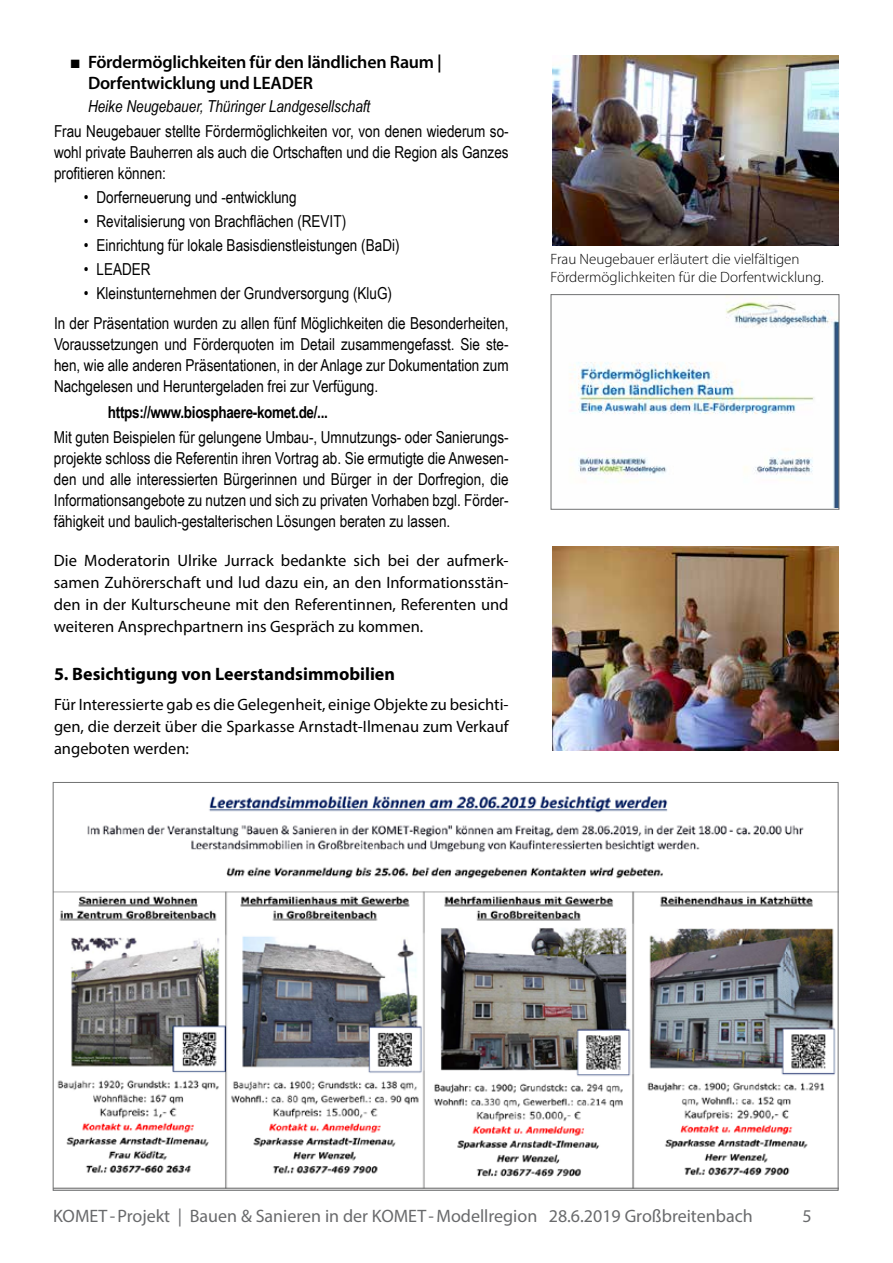
<style>
.page{position:relative;width:893px;height:1263px;background:#fff}
.page>*{position:absolute;margin:0;border:0;box-sizing:border-box;transform-origin:0 0}
.t1{font:18px "Myriad Pro";color:#696a6c}
.t2{font:600 18px/21px "Myriad Pro";letter-spacing:-.015em;color:#000}
.t3{font:700 18px "Myriad Pro";color:#000}
.t4{font:16.5px/21px "Arial Narrow";color:#000;text-align:justify}
.t5{font:16.5px/21.9px "Myriad Pro";color:#000;text-align:justify}
.t6{font:italic 16.5px "Arial Narrow";color:#000}
.t7{font:700 16.5px "Arial Narrow";letter-spacing:-.02em;color:#000}
.t8{font:300 15px/18px "Myriad Pro";color:#000}
.s1{font-family:"Arial Narrow";font-weight:400}
</style>
<div class="page">
<img style="left:553px;top:55px;width:286px;height:190px">
<img style="left:570px;top:296px;width:267px;height:211px">
<div style="left:551px;top:294px;width:288px;height:216px;border:1px solid #707172"></div>
<img style="left:55px;top:796px;width:781px;height:393px">
<img style="left:552px;top:546px;width:286px;height:204px">
<p class="t2" style="left:88px;top:51px;width:355px;text-indent:-17px"><span class="s1">■</span> Fördermöglichkeiten für den ländlichen Raum |<br>Dorfentwicklung und LEADER</p>
<p class="t6" style="left:88px;top:94px;width:284px">Heike Neugebauer, Thüringer Landgesellschaft</p>
<p class="t4" style="left:54px;top:120px;width:456px">Frau Neugebauer stellte Fördermöglichkeiten vor, von denen wiederum so&shy;wohl private Bauherren als auch die Ortschaften und die Region als Ganzes profitieren können:</p>
<p class="t4" style="left:84px;top:186px;width:214px">• Dorferneuerung und -entwicklung</p>
<p class="t4" style="left:84px;top:210px;width:264px">• Revitalisierung von Brachflächen (REVIT)</p>
<p class="t4" style="left:84px;top:234px;width:317px">• Einrichtung für lokale Basisdienstleistungen (BaDi)</p>
<p class="t4" style="left:84px;top:258px;width:68px">• LEADER</p>
<p class="t4" style="left:54px;top:278px;width:456px;line-height:29.5px;text-indent:30px">• Kleinstunternehmen der Grundversorgung (KluG)<br>In der Präsentation wurden zu allen fünf Möglichkeiten die Besonderheiten,</p>
<p class="t4" style="left:54px;top:333px;width:456px">Voraussetzungen und Förderquoten im Detail zusammengefasst. Sie ste&shy;hen, wie alle anderen Präsentationen, in der Anlage zur Dokumentation zum Nachgelesen und Heruntergeladen frei zur Verfügung.</p>
<p class="t7" style="left:108px;top:399px;width:221px">https://www.biosphaere-komet.de/...</p>
<p class="t4" style="left:54px;top:426px;width:456px">Mit guten Beispielen für gelungene Umbau-, Umnutzungs- oder Sanierungs&shy;projekte schloss die Referentin ihren Vortrag ab. Sie ermutigte die Anwesen&shy;den und alle interessierten Bürgerinnen und Bürger in der Dorfregion, die Informationsangebote zu nutzen und sich zu privaten Vorhaben bzgl. Förder&shy;fähigkeit und baulich-gestalterischen Lösungen beraten zu lassen.</p>
<p class="t5" style="left:54px;top:549px;width:456px">Die Moderatorin Ulrike Jurrack bedankte sich bei der aufmerk&shy;samen Zuhörerschaft und lud dazu ein, an den Informationsstän&shy;den in der Kulturscheune mit den Referentinnen, Referenten und weiteren Ansprechpartnern ins Gespräch zu kommen.</p>
<p class="t3" style="left:54px;top:662px;width:343px">5. Besichtigung von Leerstandsimmobilien</p>
<p class="t5" style="left:54px;top:693px;width:456px">Für Interessierte gab es die Gelegenheit, einige Objekte zu besichti&shy;gen, die derzeit über die Sparkasse Arnstadt-Ilmenau zum Verkauf angeboten werden:</p>
<p class="t8" style="left:551px;top:250px;width:275px">Frau Neugebauer erläutert die vielfältigen<br>Fördermöglichkeiten für die Dorfentwicklung.</p>
<p class="t1" style="left:53px;top:1205px;width:701px">KOMET -Projekt | Bauen &amp; Sanieren in der KOMET -Modellregion 28.6.2019 Großbreitenbach</p>
<p class="t1" style="left:802px;top:1205px;width:11px">5</p>
</div>
